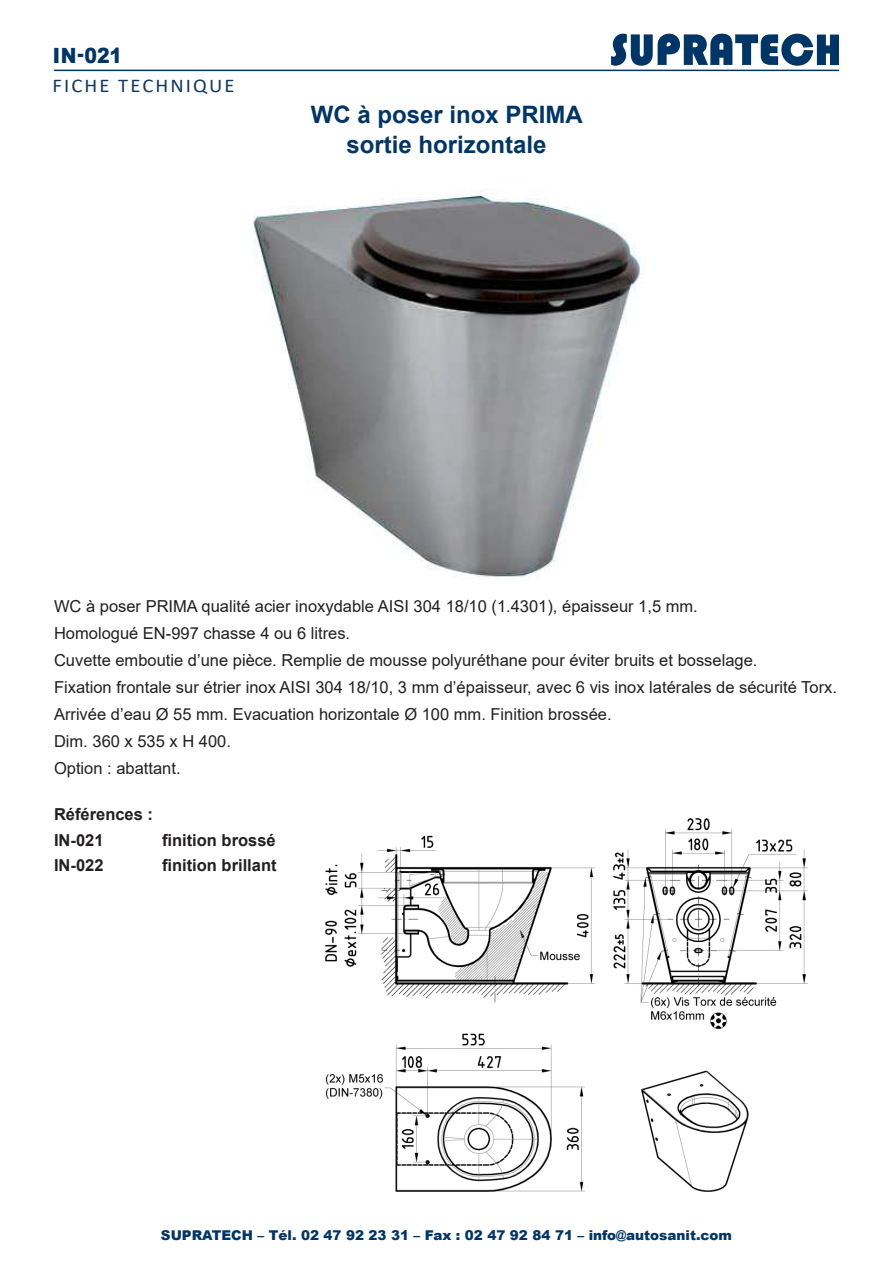
<style>
.page{position:relative;width:893px;height:1263px;background:#fff}
.page>*{position:absolute;margin:0;border:0;box-sizing:border-box;transform-origin:0 0}
.t1{font:700 24px "Arial";color:#003667}
.t2{font:900 21px "Arial";color:#003667;scale:.9 1}
.t3{font:19.5px "Calibri";letter-spacing:.1em;color:#113861;scale:1.06 1}
.t4{font:16.5px/27px "Arial";color:#231f20}
.t5{font:700 16.5px "Arial";color:#231f20}
.t6{font:900 13.5px "Arial";color:#003667}
</style>
<div class="page">
<svg style="left:611px;top:34px;width:228px;height:32px"></svg>
<hr style="left:54px;top:70px;width:785px;height:1px;background:#003667">
<img style="left:253px;top:190px;width:391px;height:387px">
<img style="left:326px;top:819px;width:482px;height:373px">
<p class="t2" style="left:53px;top:40px;width:78px">IN-021</p>
<p class="t3" style="left:53px;top:72px;width:173px">FICHE TECHNIQUE</p>
<p class="t1" style="left:311px;top:98px;width:274px">WC à poser inox PRIMA</p>
<p class="t1" style="left:346px;top:128px;width:202px">sortie horizontale</p>
<p class="t4" style="left:54px;top:592px;width:645px">WC à poser PRIMA qualité acier inoxydable AISI 304 18/10 (1.4301), épaisseur 1,5 mm.</p>
<p class="t4" style="left:54px;top:619px;width:298px">Homologué EN-997 chasse 4 ou 6 litres.</p>
<p class="t4" style="left:54px;top:646px;width:705px">Cuvette emboutie d’une pièce. Remplie de mousse polyuréthane pour éviter bruits et bosselage.</p>
<p class="t4" style="left:54px;top:673px;width:784px">Fixation frontale sur étrier inox AISI 304 18/10, 3 mm d’épaisseur, avec 6 vis inox latérales de sécurité Torx.<br>Arrivée d’eau Ø 55 mm. Evacuation horizontale Ø 100 mm. Finition brossée.</p>
<p class="t4" style="left:54px;top:727px;width:178px">Dim. 360 x 535 x H 400.</p>
<p class="t4" style="left:54px;top:754px;width:128px">Option : abattant.</p>
<p class="t5" style="left:54px;top:803px;width:101px">Références :</p>
<p class="t5" style="left:54px;top:828px;width:51px">IN-021</p>
<p class="t5" style="left:162px;top:828px;width:115px">finition brossé</p>
<p class="t5" style="left:54px;top:854px;width:51px">IN-022</p>
<p class="t5" style="left:162px;top:854px;width:116px">finition brillant</p>
<p class="t6" style="left:161px;top:1225px;width:572px">SUPRATECH – Tél. 02 47 92 23 31 – Fax : 02 47 92 84 71 – info@autosanit.com</p>
</div>
